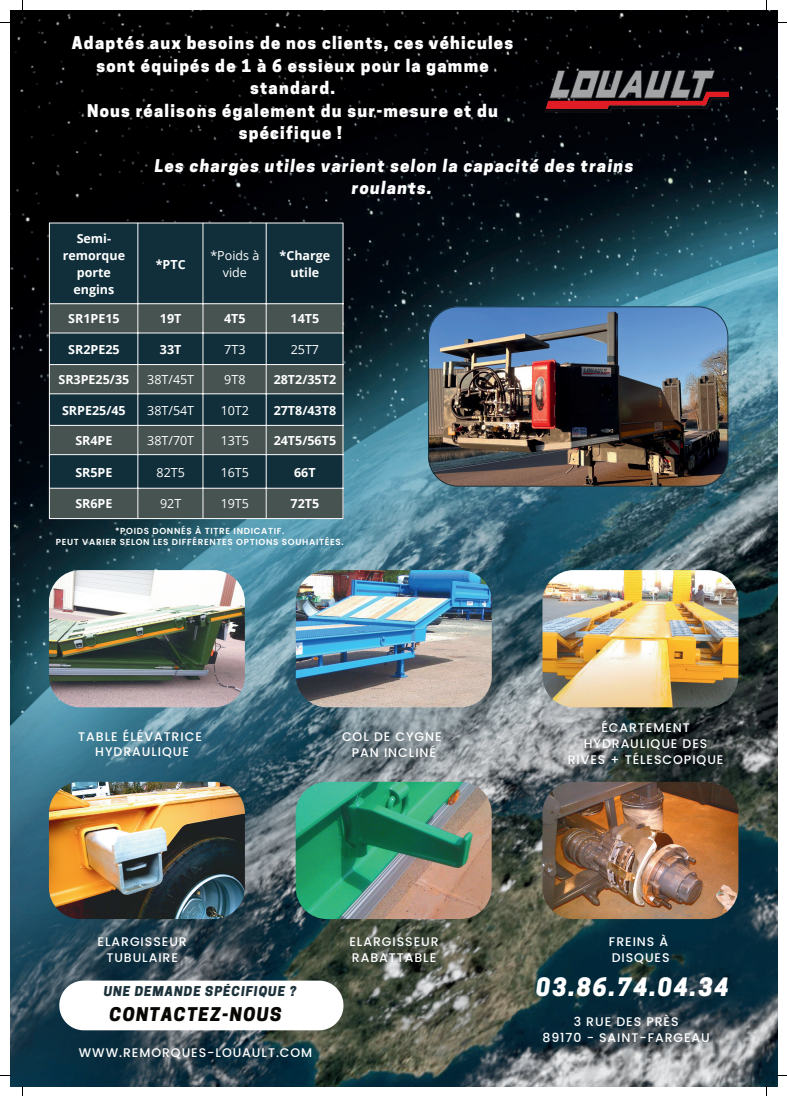
<style>
.page{position:relative;width:787px;height:1096px;background:#fff}
.page>*{position:absolute;margin:0;border:0;box-sizing:border-box;transform-origin:0 0}
.t1{font:italic 800 23.75px "Cooper Hewitt";letter-spacing:.075em;color:#fff}
.t2{font:italic 800 17.75px "Cooper Hewitt";letter-spacing:.075em;color:#080704}
.t3{font:800 16.5px/22.5px "Cooper Hewitt";letter-spacing:.075em;color:#fff;text-align:center}
.t4{font:italic 800 16.5px/22.5px "Cooper Hewitt";letter-spacing:.075em;color:#fff;text-align:center}
.t5{font:italic 800 12.75px "Cooper Hewitt";letter-spacing:.075em;color:#1e343c}
.t6{font:500 12.5px/16px "Poppins";letter-spacing:.075em;color:#fff;text-align:center}
.t7{font:700 12.5px/16.9px "Open Sans";color:#fff;text-align:center}
.t8{font:12.5px/16.9px "Open Sans";color:#fff;text-align:center}
.t9{font:600 8.75px/11px "Poppins";letter-spacing:.075em;color:#fff;text-align:center}
</style>
<div class="page">
<img style="left:10px;top:10px;width:767px;height:1076px">
<svg style="left:59px;top:980px;width:284px;height:50px"></svg>
<img style="left:541px;top:60px;width:188px;height:63px">
<div style="left:50px;top:223px;width:293px;height:80px;background:#112f3a"></div>
<svg style="left:50px;top:304px;width:293px;height:214px;background:#304447"></svg>
<hr style="left:49px;top:223px;width:1px;height:295px;background:#fff">
<hr style="left:137px;top:223px;width:1px;height:295px;background:#fff">
<hr style="left:202px;top:223px;width:1px;height:295px;background:#fff">
<hr style="left:266px;top:223px;width:1px;height:295px;background:#fff">
<hr style="left:343px;top:223px;width:1px;height:295px;background:#fff">
<hr style="left:49px;top:222px;width:294px;height:1px;background:#fff">
<hr style="left:49px;top:303px;width:294px;height:1px;background:#fff">
<hr style="left:49px;top:332px;width:294px;height:1px;background:#fff">
<hr style="left:49px;top:364px;width:294px;height:1px;background:#fff">
<hr style="left:49px;top:393px;width:294px;height:1px;background:#fff">
<hr style="left:49px;top:425px;width:294px;height:1px;background:#fff">
<hr style="left:49px;top:454px;width:294px;height:1px;background:#fff">
<hr style="left:49px;top:487px;width:294px;height:1px;background:#fff">
<hr style="left:49px;top:518px;width:294px;height:1px;background:#fff">
<img style="left:428px;top:306px;width:300px;height:180px">
<img style="left:49px;top:570px;width:196px;height:137px;border-radius:31px">
<img style="left:296px;top:570px;width:196px;height:137px;border-radius:31px">
<img style="left:542px;top:570px;width:196px;height:137px;border-radius:31px">
<img style="left:49px;top:781px;width:196px;height:138px;border-radius:31px">
<img style="left:296px;top:781px;width:196px;height:138px;border-radius:31px">
<img style="left:542px;top:781px;width:196px;height:138px;border-radius:31px">
<h3 class="t3" style="left:72px;top:32px;width:443px">Adaptés aux besoins de nos clients, ces véhicules sont équipés de 1 à 6 essieux pour la gamme standard.<br>Nous réalisons également du sur-mesure et du spécifique !</h3>
<h3 class="t4" style="left:155px;top:154px;width:480px">Les charges utiles varient selon la capacité des trains roulants.</h3>
<p class="t7" style="left:63px;top:230px;width:64px">Semi&shy;remorque porte engins</p>
<p class="t7" style="left:156px;top:255px;width:31px">*PTC</p>
<p class="t8" style="left:210px;top:247px;width:50px">*Poids à vide</p>
<p class="t7" style="left:280px;top:247px;width:52px">*Charge utile</p>
<p class="t7" style="left:68px;top:309px;width:53px">SR1PE15</p>
<p class="t7" style="left:160px;top:309px;width:23px">19T</p>
<p class="t7" style="left:224px;top:309px;width:23px">4T5</p>
<p class="t7" style="left:291px;top:309px;width:30px">14T5</p>
<p class="t7" style="left:68px;top:341px;width:53px">SR2PE25</p>
<p class="t7" style="left:160px;top:341px;width:23px">33T</p>
<p class="t8" style="left:224px;top:341px;width:23px">7T3</p>
<p class="t8" style="left:291px;top:341px;width:30px">25T7</p>
<p class="t7" style="left:59px;top:370px;width:72px">SR3PE25/35</p>
<p class="t8" style="left:147px;top:370px;width:49px">38T/45T</p>
<p class="t8" style="left:224px;top:370px;width:23px">9T8</p>
<p class="t7" style="left:274px;top:370px;width:64px">28T2/35T2</p>
<p class="t7" style="left:62px;top:401px;width:65px">SRPE25/45</p>
<p class="t8" style="left:147px;top:401px;width:49px">38T/54T</p>
<p class="t8" style="left:221px;top:401px;width:30px">10T2</p>
<p class="t7" style="left:274px;top:401px;width:64px">27T8/43T8</p>
<p class="t7" style="left:75px;top:431px;width:39px">SR4PE</p>
<p class="t8" style="left:147px;top:431px;width:49px">38T/70T</p>
<p class="t8" style="left:221px;top:431px;width:30px">13T5</p>
<p class="t7" style="left:274px;top:431px;width:64px">24T5/56T5</p>
<p class="t7" style="left:75px;top:463px;width:39px">SR5PE</p>
<p class="t8" style="left:156px;top:463px;width:30px">82T5</p>
<p class="t8" style="left:221px;top:463px;width:30px">16T5</p>
<p class="t7" style="left:294px;top:463px;width:23px">66T</p>
<p class="t7" style="left:75px;top:495px;width:39px">SR6PE</p>
<p class="t8" style="left:160px;top:495px;width:23px">92T</p>
<p class="t8" style="left:221px;top:495px;width:30px">19T5</p>
<p class="t7" style="left:291px;top:495px;width:30px">72T5</p>
<p class="t9" style="left:56px;top:525px;width:289px">*POIDS DONNÉS À TITRE INDICATIF.<br>PEUT VARIER SELON LES DIFFÉRENTES OPTIONS SOUHAITÉES.</p>
<p class="t6" style="left:78px;top:728px;width:125px">TABLE ÉLÉVATRICE<br>HYDRAULIQUE</p>
<p class="t6" style="left:342px;top:728px;width:101px">COL DE CYGNE<br>PAN INCLINÉ</p>
<p class="t6" style="left:568px;top:719px;width:157px">ÉCARTEMENT<br>HYDRAULIQUE DES<br>RIVES + TÉLESCOPIQUE</p>
<p class="t6" style="left:98px;top:933px;width:91px">ELARGISSEUR<br>TUBULAIRE</p>
<p class="t6" style="left:349px;top:933px;width:91px;text-align:left">ELARGISSEUR<br>RABATTABLE</p>
<p class="t6" style="left:609px;top:933px;width:62px;text-align:left">FREINS À<br>DISQUES</p>
<p class="t5" style="left:104px;top:983px;width:194px">UNE DEMANDE SPÉCIFIQUE ?</p>
<h2 class="t2" style="left:110px;top:1003px;width:173px">CONTACTEZ-NOUS</h2>
<p class="t6" style="left:79px;top:1044px;width:235px">WWW.REMORQUES-LOUAULT.COM</p>
<h1 class="t1" style="left:536px;top:972px;width:194px">03.86.74.04.34</h1>
<p class="t6" style="left:542px;top:1013px;width:169px">3 RUE DES PRÈS<br>89170 - SAINT-FARGEAU</p>
</div>
